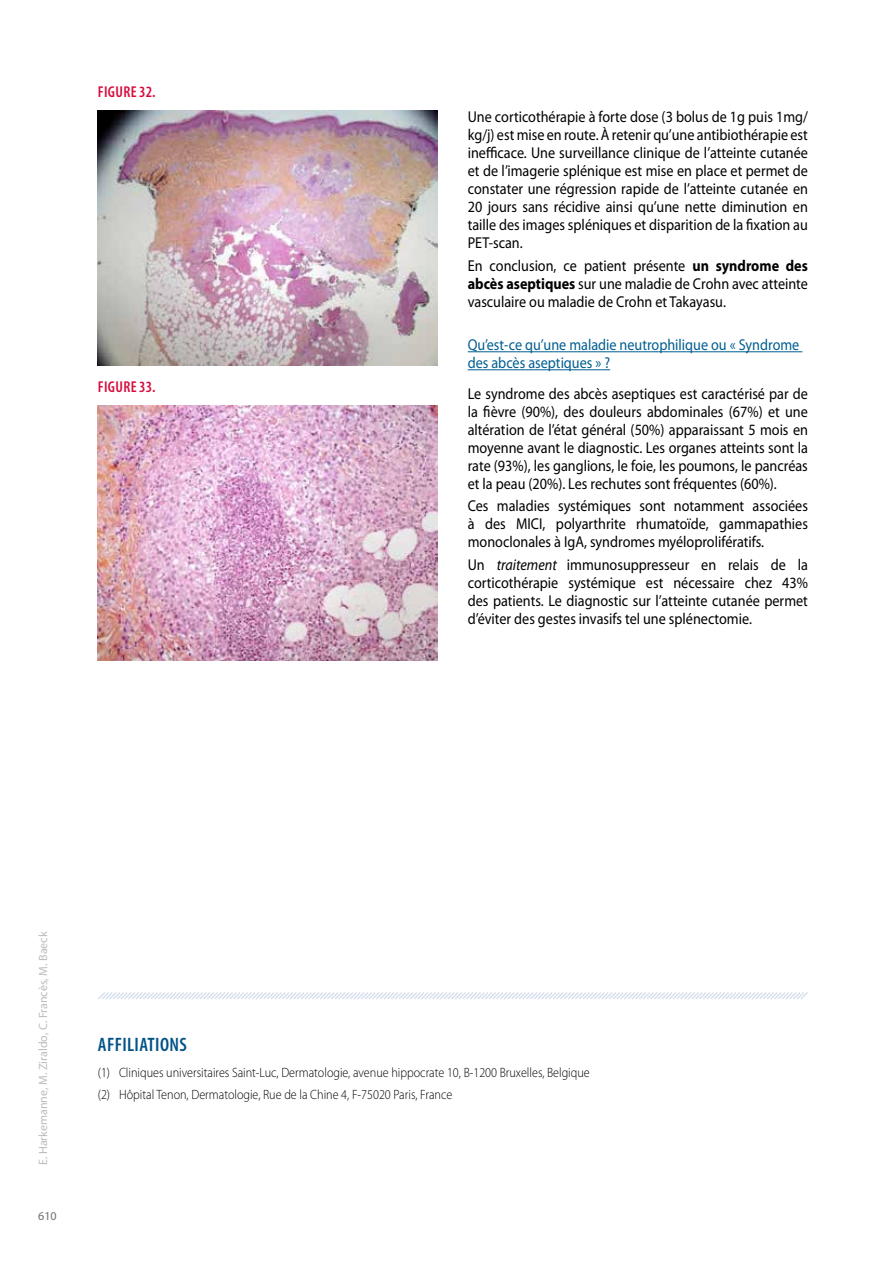
<style>
.page{position:relative;width:893px;height:1263px;background:#fff}
.page>*{position:absolute;margin:0;border:0;box-sizing:border-box;transform-origin:0 0}
.t1{font:600 condensed 19.5px "Myriad Pro";letter-spacing:.02em;color:#005286}
.t2{font:15.75px/18px "Myriad Pro";color:#000;text-align:justify;scale:.9 1}
.t3{font:15.75px/18px "Myriad Pro";color:#005e90;scale:.9 1}
.t4{font:600 condensed 15.75px "Myriad Pro";letter-spacing:.02em;color:#d60d3d}
.t5{font:300 13.5px/22.2px "Myriad Pro";color:#000;scale:.9 1}
.t6{font:12px "Myriad Pro";color:#bcbcbc}
.t7{font:12px "Myriad Pro";color:#706f6f}
.s1{font-weight:700}
.s2{font-style:italic}
</style>
<div class="page">
<hr style="left:468px;top:351px;width:334px;height:1px;background:#005e90">
<hr style="left:468px;top:369px;width:142px;height:1px;background:#005e90">
<img style="left:98px;top:111px;width:340px;height:255px">
<img style="left:98px;top:405px;width:340px;height:255px">
<svg style="left:98px;top:992px;width:710px;height:8px"></svg>
<p class="t4" style="left:98px;top:83px;width:59px">FIGURE 32.</p>
<p class="t4" style="left:98px;top:378px;width:59px">FIGURE 33.</p>
<p class="t2" style="left:468px;top:108px;width:379px">Une corticothérapie à forte dose (3 bolus de 1g puis 1mg/ kg/j) est mise en route. À retenir qu’une antibiothérapie est inefficace. Une surveillance clinique de l’atteinte cutanée et de l’imagerie splénique est mise en place et permet de constater une régression rapide de l’atteinte cutanée en 20 jours sans récidive ainsi qu’une nette diminution en taille des images spléniques et disparition de la fixation au PET-scan.</p>
<p class="t2" style="left:468px;top:257px;width:379px">En conclusion, ce patient présente <span class="s1">un syndrome des abcès aseptiques</span> sur une maladie de Crohn avec atteinte vasculaire ou maladie de Crohn et Takayasu.</p>
<p class="t3" style="left:468px;top:336px;width:370px">Qu’est-ce qu’une maladie neutrophilique ou « Syndrome des abcès aseptiques » ?</p>
<p class="t2" style="left:468px;top:385px;width:380px">Le syndrome des abcès aseptiques est caractérisé par de la fièvre (90%), des douleurs abdominales (67%) et une altération de l’état général (50%) apparaissant 5 mois en moyenne avant le diagnostic. Les organes atteints sont la rate (93%), les ganglions, le foie, les poumons, le pancréas et la peau (20%). Les rechutes sont fréquentes (60%).</p>
<p class="t2" style="left:468px;top:497px;width:379px">Ces maladies systémiques sont notamment associées à des MICI, polyarthrite rhumatoïde, gammapathies monoclonales à IgA, syndromes myéloprolifératifs.</p>
<p class="t2" style="left:468px;top:556px;width:379px">Un <span class="s2">traitement</span> immunosuppresseur en relais de la corticothérapie systémique est nécessaire chez 43% des patients. Le diagnostic sur l’atteinte cutanée permet d’éviter des gestes invasifs tel une splénectomie.</p>
<p class="t6" style="left:37px;top:1165px;width:235px;rotate:-90deg">E. Harkemanne, M. Ziraldo, C. Francès, M. Baeck</p>
<p class="t7" style="left:38px;top:1210px;width:20px">610</p>
<p class="t1" style="left:98px;top:1033px;width:90px">AFFILIATIONS</p>
<p class="t5" style="left:98px;top:1062px;width:548px">(1) Cliniques universitaires Saint-Luc, Dermatologie, avenue hippocrate 10, B-1200 Bruxelles, Belgique (2) Hôpital Tenon, Dermatologie, Rue de la Chine 4, F-75020 Paris, France</p>
</div>
